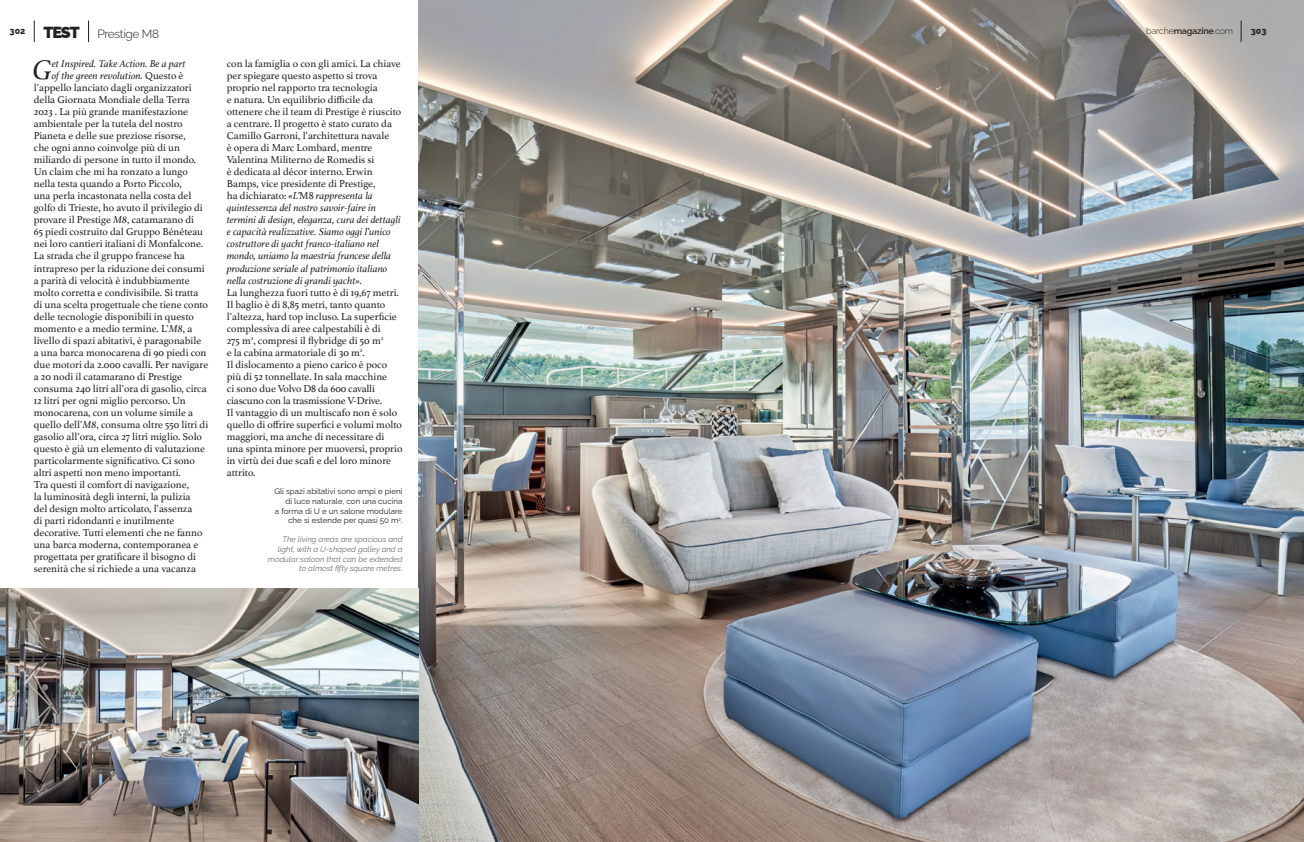
<style>
.page{position:relative;width:1304px;height:842px;background:#fff}
.page>*{position:absolute;margin:0;border:0;box-sizing:border-box;transform-origin:0 0}
.t1{font:italic 28.8px "Athelas";color:#231f20}
.t2{font:300 12px "Raleway";letter-spacing:-.03em;color:#231f20}
.t3{font:10.5px/12px "Athelas";color:#231f20}
.t4{font:italic 10.5px "Athelas";color:#231f20}
.t5{font:300 9px "Raleway";letter-spacing:-.02em;color:#231f20}
.t6{font:800 9px "Raleway";color:#231f20}
.t7{font:italic 8px/9.6px "Raleway";color:#6c6d70;text-align:right}
.t8{font:8px/9.6px "Raleway";color:#231f20;text-align:right}
.s1{font-weight:900;font-size:16px}
.s2{font-weight:600}
.s3{font-style:italic}
.s4{font-style:normal}
</style>
<div class="page">
<svg style="left:34px;top:21px;width:1px;height:21px"></svg>
<svg style="left:88px;top:21px;width:1px;height:21px"></svg>
<img style="left:419px;top:0;width:885px;height:842px">
<svg style="left:1241px;top:21px;width:1px;height:21px"></svg>
<img style="left:0;top:588px;width:418px;height:254px">
<p class="t2" style="left:10px;top:24px;width:151px"><sup>302</sup> <span class="s1">TEST</span> Prestige M8</p>
<p class="t5" style="left:1175px;top:24px;width:88px">barche<span class="s2">magazine</span>.com</p>
<p class="t1" style="left:33px;top:47px;width:21px">G</p>
<p class="t4" style="left:52px;top:56px;width:136px">et Inspired. Take Action. Be a part</p>
<p class="t5" style="left:1146px;top:24px;width:88px">barche<span class="s2">magazine</span>.com</p>
<p class="t6" style="left:1251px;top:24px;width:17px">303</p>
<p class="t3" style="left:227px;top:58px;width:177px">con la famiglia o con gli amici. La chiave per spiegare questo aspetto si trova proprio nel rapporto tra tecnologia<br>e natura. Un equilibrio difficile da ottenere che il team di Prestige è riuscito a centrare. Il progetto è stato curato da Camillo Garroni, l’architettura navale<br>è opera di Marc Lombard, mentre Valentina Militerno de Romedis si<br>è dedicata al décor interno. Erwin Bamps, vice presidente di Prestige,<br>ha dichiarato: <span class="s3">«L’</span>M8 <span class="s3">rappresenta la quintessenza del nostro savoir-faire in termini di design, eleganza, cura dei dettagli e capacità realizzative. Siamo oggi l’unico costruttore di yacht franco-italiano nel mondo, uniamo la maestria francese della produzione seriale al patrimonio italiano nella costruzione di grandi yacht».<br></span>La lunghezza fuori tutto è di 19,67 metri.<br>Il baglio è di 8,85 metri, tanto quanto l’altezza, hard top incluso. La superficie complessiva di aree calpestabili è di<br>275 m<sup>2</sup>, compresi il flybridge di 50 m<sup>2<br></sup>e la cabina armatoriale di 30 m<sup>2</sup>.<br>Il dislocamento a pieno carico è poco più di 52 tonnellate. In sala macchine<br>ci sono due Volvo D8 da 600 cavalli ciascuno con la trasmissione V-Drive.<br>Il vantaggio di un multiscafo non è solo quello di offrire superfici e volumi molto maggiori, ma anche di necessitare di una spinta minore per muoversi, proprio in virtù dei due scafi e del loro minore attrito.</p>
<p class="t4" style="left:52px;top:68px;width:133px">of the green revolution. <span class="s4">Questo è</span></p>
<p class="t3" style="left:34px;top:82px;width:160px">l’appello lanciato dagli organizzatori</p>
<p class="t3" style="left:34px;top:94px;width:158px">della Giornata Mondiale della Terra</p>
<p class="t3" style="left:34px;top:106px;width:156px">2023 . La più grande manifestazione</p>
<p class="t3" style="left:34px;top:118px;width:150px">ambientale per la tutela del nostro</p>
<p class="t3" style="left:34px;top:130px;width:153px">Pianeta e delle sue preziose risorse,</p>
<p class="t3" style="left:34px;top:142px;width:148px">che ogni anno coinvolge più di un</p>
<p class="t3" style="left:34px;top:154px;width:164px">miliardo di persone in tutto il mondo.</p>
<p class="t3" style="left:34px;top:166px;width:156px">Un claim che mi ha ronzato a lungo</p>
<p class="t3" style="left:34px;top:178px;width:149px">nella testa quando a Porto Piccolo,</p>
<p class="t3" style="left:34px;top:190px;width:159px">una perla incastonata nella costa del</p>
<p class="t3" style="left:34px;top:202px;width:171px">golfo di Trieste, ho avuto il privilegio di</p>
<p class="t3" style="left:34px;top:214px;width:162px">provare il Prestige <span class="s3">M8</span>, catamarano di</p>
<p class="t3" style="left:34px;top:226px;width:171px">65 piedi costruito dal Gruppo Bénéteau</p>
<p class="t3" style="left:34px;top:238px;width:171px">nei loro cantieri italiani di Monfalcone.</p>
<p class="t3" style="left:34px;top:250px;width:153px">La strada che il gruppo francese ha</p>
<p class="t3" style="left:34px;top:262px;width:172px">intrapreso per la riduzione dei consumi</p>
<p class="t3" style="left:34px;top:274px;width:157px">a parità di velocità è indubbiamente</p>
<p class="t3" style="left:34px;top:286px;width:166px">molto corretta e condivisibile. Si tratta</p>
<p class="t3" style="left:34px;top:298px;width:176px">di una scelta progettuale che tiene conto</p>
<p class="t3" style="left:34px;top:310px;width:162px">delle tecnologie disponibili in questo</p>
<p class="t3" style="left:34px;top:322px;width:160px">momento e a medio termine. L’<span class="s3">M8</span>, a</p>
<p class="t3" style="left:34px;top:334px;width:169px">livello di spazi abitativi, è paragonabile</p>
<p class="t3" style="left:34px;top:346px;width:174px">a una barca monocarena di 90 piedi con</p>
<p class="t3" style="left:34px;top:358px;width:176px">due motori da 2.000 cavalli. Per navigare</p>
<p class="t3" style="left:34px;top:370px;width:150px">a 20 nodi il catamarano di Prestige</p>
<p class="t3" style="left:34px;top:382px;width:175px">consuma 240 litri all’ora di gasolio, circa</p>
<p class="t3" style="left:34px;top:394px;width:153px">12 litri per ogni miglio percorso. Un</p>
<p class="t3" style="left:34px;top:406px;width:161px">monocarena, con un volume simile a</p>
<p class="t3" style="left:34px;top:418px;width:176px">quello dell’<span class="s3">M8</span>, consuma oltre 550 litri di</p>
<p class="t3" style="left:34px;top:430px;width:170px">gasolio all’ora, circa 27 litri miglio. Solo</p>
<p class="t3" style="left:34px;top:442px;width:173px">questo è già un elemento di valutazione</p>
<p class="t3" style="left:34px;top:454px;width:163px">particolarmente significativo. Ci sono</p>
<p class="t3" style="left:34px;top:466px;width:149px">altri aspetti non meno importanti.</p>
<p class="t3" style="left:34px;top:478px;width:157px">Tra questi il comfort di navigazione,</p>
<p class="t3" style="left:34px;top:490px;width:158px">la luminosità degli interni, la pulizia</p>
<p class="t3" style="left:34px;top:502px;width:160px">del design molto articolato, l’assenza</p>
<p class="t3" style="left:34px;top:514px;width:142px">di parti ridondanti e inutilmente</p>
<p class="t3" style="left:34px;top:526px;width:170px">decorative. Tutti elementi che ne fanno</p>
<p class="t3" style="left:34px;top:538px;width:166px">una barca moderna, contemporanea e</p>
<p class="t3" style="left:34px;top:550px;width:164px">progettata per gratificare il bisogno di</p>
<p class="t3" style="left:34px;top:562px;width:164px">serenità che si richiede a una vacanza</p>
<p class="t8" style="left:274px;top:486px;width:130px">Gli spazi abitativi sono ampi e pieni di luce naturale, con una cucina<br>a forma di U e un salone modulare che si estende per quasi 50 m<sup>2</sup>.</p>
<p class="t7" style="left:268px;top:534px;width:136px">The living areas are spacious and light, with a U-shaped galley and a modular saloon that can be extended to almost fifty square metres.</p>
</div>
